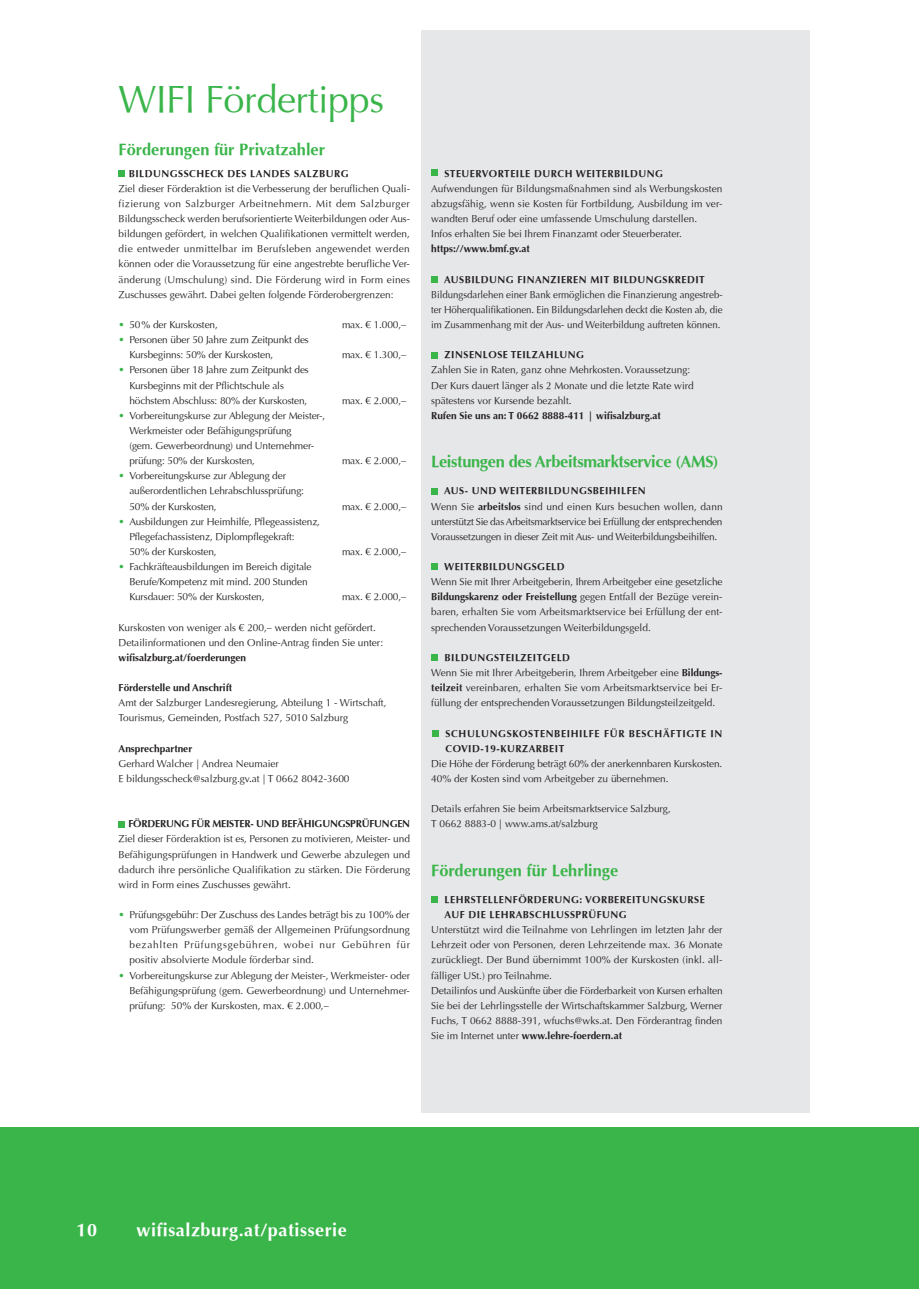
<style>
.page{position:relative;width:919px;height:1289px;background:#fff}
.page>*{position:absolute;margin:0;border:0;box-sizing:border-box;transform-origin:0 0}
.t1{font:37.8px "Optima";letter-spacing:-.01em;color:#3ab54a}
.t2{font:700 18px "Optima";letter-spacing:.03em;color:#fff}
.t3{font:700 16.35px "Optima";color:#3ab54a}
.t4{font:700 16.35px "Optima";letter-spacing:-.02em;color:#3ab54a}
.t5{font:10.05px/15.1px "Optima";color:#231f20}
.t6{font:10.05px/15.1px "Optima";color:#231f20;text-align:center;scale:.96 1}
.t7{font:10.05px/15.1px "Optima";letter-spacing:-.02em;color:#231f20}
.t8{font:700 10.05px "Optima";letter-spacing:.05em;color:#231f20}
.t9{font:700 10.05px "Optima";color:#231f20}
.s1{font-weight:700}
.s2{color:#3ab54a}
.s3{font-weight:400}
</style>
<div class="page">
<div style="left:0;top:1127px;width:918px;height:161px;background:#3ab54a"></div>
<div style="left:420px;top:30px;width:389px;height:1082px;background:#e6e7e9"></div>
<div style="left:119px;top:170px;width:6px;height:7px;background:#3ab54a"></div>
<svg style="left:119px;top:821px;width:6px;height:6px"></svg>
<svg style="left:431px;top:276px;width:6px;height:6px"></svg>
<svg style="left:431px;top:352px;width:6px;height:6px"></svg>
<svg style="left:431px;top:488px;width:6px;height:6px"></svg>
<div style="left:431px;top:563px;width:6px;height:7px;background:#3ab54a"></div>
<div style="left:431px;top:654px;width:6px;height:7px;background:#3ab54a"></div>
<div style="left:431px;top:896px;width:6px;height:7px;background:#3ab54a"></div>
<div style="left:432px;top:729px;width:6px;height:7px;background:#3ab54a"></div>
<div style="left:431px;top:169px;width:7px;height:6px;background:#3ab54a"></div>
<p class="t1" style="left:119px;top:77px;width:267px">WIFI Fördertipps</p>
<p class="t3" style="left:119px;top:140px;width:208px">Förderungen für Privatzahler</p>
<p class="t5" style="left:119px;top:166px;width:293px;text-indent:10px"><span class="s1">BILDUNGSSCHECK DES LANDES SALZBURG<br></span>Ziel dieser Förderaktion ist die Verbesserung der beruflichen Quali&shy;fizierung von Salzburger Arbeitnehmern. Mit dem Salzburger Bildungsscheck werden berufsorientierte Weiterbildungen oder Aus&shy;bildungen gefördert, in welchen Qualifikationen vermittelt werden, die entweder unmittelbar im Berufsleben angewendet werden können oder die Voraussetzung für eine angestrebte berufliche Ver&shy;änderung (Umschulung) sind. Die Förderung wird in Form eines Zuschusses gewährt. Dabei gelten folgende Förderobergrenzen:</p>
<p class="t5" style="left:119px;top:317px;width:101px"><span class="s2">•</span> 50% der Kurskosten,</p>
<p class="t5" style="left:342px;top:317px;width:66px">max. € 1.000,–</p>
<p class="t5" style="left:129px;top:332px;width:181px;text-indent:-11px"><span class="s2">•</span> Personen über 50 Jahre zum Zeitpunkt des<br>Kursbeginns: 50% der Kurskosten,</p>
<p class="t5" style="left:342px;top:347px;width:66px">max. € 1.300,–</p>
<p class="t5" style="left:129px;top:362px;width:181px;text-indent:-11px"><span class="s2">•</span> Personen über 18 Jahre zum Zeitpunkt des<br>Kursbeginns mit der Pflichtschule als höchstem Abschluss: 80% der Kurskosten,</p>
<p class="t5" style="left:129px;top:408px;width:197px;text-indent:-11px"><span class="s2">•</span> Vorbereitungskurse zur Ablegung der Meister-, Werkmeister oder Befähigungsprüfung<br>(gem. Gewerbeordnung) und Unternehmer&shy;prüfung: 50% der Kurskosten,</p>
<p class="t5" style="left:129px;top:468px;width:176px;text-indent:-11px"><span class="s2">•</span> Vorbereitungskurse zur Ablegung der außerordentlichen Lehrabschlussprüfung:<br>50% der Kurskosten,</p>
<p class="t5" style="left:129px;top:514px;width:192px;text-indent:-11px"><span class="s2">•</span> Ausbildungen zur Heimhilfe, Pflegeassistenz,<br>Pflegefachassistenz, Diplompflegekraft:<br>50% der Kurskosten,</p>
<p class="t5" style="left:342px;top:393px;width:66px">max. € 2.000,–</p>
<p class="t5" style="left:342px;top:453px;width:66px">max. € 2.000,–</p>
<p class="t5" style="left:342px;top:498px;width:66px">max. € 2.000,–</p>
<p class="t5" style="left:342px;top:544px;width:66px">max. € 2.000,–</p>
<p class="t5" style="left:129px;top:559px;width:184px;text-indent:-11px"><span class="s2">•</span> Fachkräfteausbildungen im Bereich digitale<br>Berufe/Kompetenz mit mind. 200 Stunden<br>Kursdauer: 50% der Kurskosten,</p>
<p class="t5" style="left:342px;top:589px;width:66px">max. € 2.000,–</p>
<p class="t5" style="left:119px;top:619px;width:266px">Kurskosten von weniger als € 200,– werden nicht gefördert.<br>Detailinformationen und den Online-Antrag finden Sie unter: <span class="s1">wifisalzburg.at/foerderungen</span></p>
<p class="t5" style="left:119px;top:680px;width:269px"><span class="s1">Förderstelle und Anschrift<br></span>Amt der Salzburger Landesregierung, Abteilung 1 - Wirtschaft,<br>Tourismus, Gemeinden, Postfach 527, 5010 Salzburg</p>
<p class="t5" style="left:119px;top:740px;width:232px"><span class="s1">Ansprechpartner<br></span>Gerhard Walcher | Andrea Neumaier<br>E bildungsscheck@salzburg.gv.at | T 0662 8042-3600</p>
<p class="t5" style="left:119px;top:816px;width:293px;text-align:justify;text-indent:10px"><span class="s1">FÖRDERUNG FÜR MEISTER- UND BEFÄHIGUNGSPRÜFUNGEN </span>Ziel dieser Förderaktion ist es, Personen zu motivieren, Meister- und Befähigungsprüfungen in Handwerk und Gewerbe abzulegen und dadurch ihre persönliche Qualifikation zu stärken. Die Förderung wird in Form eines Zuschusses gewährt.</p>
<p class="t5" style="left:129px;top:907px;width:282px;text-align:justify;text-indent:-11px"><span class="s2">•</span> Prüfungsgebühr: Der Zuschuss des Landes beträgt bis zu 100% der vom Prüfungswerber gemäß der Allgemeinen Prüfungsordnung bezahlten Prüfungsgebühren, wobei nur Gebühren für positiv absolvierte Module förderbar sind.</p>
<p class="t5" style="left:129px;top:967px;width:282px;text-align:justify;text-indent:-11px"><span class="s2">•</span> Vorbereitungskurse zur Ablegung der Meister-, Werkmeister- oder Befähigungsprüfung (gem. Gewerbeordnung) und Unternehmer&shy;prüfung: 50% der Kurskosten, max. € 2.000,–</p>
<p class="t5" style="left:431px;top:166px;width:293px;text-indent:13px"><span class="s1">STEUERVORTEILE DURCH WEITERBILDUNG </span>Aufwendungen für Bildungsmaßnahmen sind als Werbungskosten abzugsfähig, wenn sie Kosten für Fortbildung, Ausbildung im ver&shy;wandten Beruf oder eine umfassende Umschulung darstellen.<br>Infos erhalten Sie bei Ihrem Finanzamt oder Steuerberater. <span class="s1">https://www.bmf.gv.at</span></p>
<p class="t6" style="left:431px;top:272px;width:305px"><span class="s1">AUSBILDUNG FINANZIEREN MIT BILDUNGSKREDIT </span>Bildungsdarlehen einer Bank ermöglichen die Finanzierung angestreb&shy;ter Höherqualifikationen. Ein Bildungsdarlehen deckt die Kosten ab, die im Zusammenhang mit der Aus- und Weiterbildung auftreten können.</p>
<p class="t5" style="left:431px;top:347px;width:264px;text-indent:13px"><span class="s1">ZINSENLOSE TEILZAHLUNG<br></span>Zahlen Sie in Raten, ganz ohne Mehrkosten. Voraussetzung:<br>Der Kurs dauert länger als 2 Monate und die letzte Rate wird spätestens vor Kursende bezahlt.<br><span class="s1">Rufen Sie uns an: T 0662 8888-411 | wifisalzburg.at</span></p>
<p class="t4" style="left:431px;top:452px;width:289px">Leistungen des Arbeitsmarktservice (AMS)</p>
<p class="t7" style="left:431px;top:483px;width:293px;text-indent:13px"><span class="s1">AUS- UND WEITERBILDUNGSBEIHILFEN<br></span>Wenn Sie <span class="s1">arbeitslos</span> sind und einen Kurs besuchen wollen, dann unterstützt Sie das Arbeitsmarktservice bei Erfüllung der entsprechenden Voraussetzungen in dieser Zeit mit Aus- und Weiterbildungsbeihilfen.</p>
<p class="t5" style="left:431px;top:559px;width:293px;text-indent:13px"><span class="s1">WEITERBILDUNGSGELD<br></span>Wenn Sie mit Ihrer Arbeitgeberin, Ihrem Arbeitgeber eine gesetzliche <span class="s1">Bildungskarenz oder Freistellung</span> gegen Entfall der Bezüge verein&shy;baren, erhalten Sie vom Arbeitsmarktservice bei Erfüllung der ent&shy;sprechenden Voraussetzungen Weiterbildungsgeld.</p>
<p class="t5" style="left:431px;top:650px;width:293px;text-indent:13px"><span class="s1">BILDUNGSTEILZEITGELD<br></span>Wenn Sie mit Ihrer Arbeitgeberin, Ihrem Arbeitgeber eine <span class="s1">Bildungs&shy;teilzeit</span> vereinbaren, erhalten Sie vom Arbeitsmarktservice bei Er&shy;füllung der entsprechenden Voraussetzungen Bildungsteilzeitgeld.</p>
<p class="t8" style="left:445px;top:727px;width:278px">SCHULUNGSKOSTENBEIHILFE FÜR BESCHÄFTIGTE IN</p>
<p class="t8" style="left:445px;top:742px;width:120px">COVID-19-KURZARBEIT</p>
<p class="t5" style="left:431px;top:756px;width:292px">Die Höhe der Förderung beträgt 60% der anerkennbaren Kurskosten.</p>
<p class="t5" style="left:431px;top:771px;width:239px">40% der Kosten sind vom Arbeitgeber zu übernehmen.</p>
<p class="t5" style="left:431px;top:801px;width:241px">Details erfahren Sie beim Arbeitsmarktservice Salzburg,<br>T 0662 8883-0 | www.ams.at/salzburg</p>
<p class="t3" style="left:431px;top:860px;width:188px">Förderungen für Lehrlinge</p>
<p class="t8" style="left:444px;top:893px;width:262px">LEHRSTELLENFÖRDERUNG: VORBEREITUNGSKURSE</p>
<p class="t8" style="left:444px;top:908px;width:184px">AUF DIE LEHRABSCHLUSSPRÜFUNG</p>
<p class="t5" style="left:431px;top:922px;width:293px">Unterstützt wird die Teilnahme von Lehrlingen im letzten Jahr der</p>
<p class="t5" style="left:431px;top:937px;width:293px">Lehrzeit oder von Personen, deren Lehrzeitende max. 36 Monate</p>
<p class="t5" style="left:431px;top:952px;width:293px">zurückliegt. Der Bund übernimmt 100% der Kurskosten (inkl. all-</p>
<p class="t5" style="left:431px;top:967px;width:122px">fälliger USt.) pro Teilnahme.</p>
<p class="t5" style="left:431px;top:982px;width:293px">Detailinfos und Auskünfte über die Förderbarkeit von Kursen erhalten</p>
<p class="t5" style="left:431px;top:998px;width:293px">Sie bei der Lehrlingsstelle der Wirtschaftskammer Salzburg, Werner</p>
<p class="t5" style="left:431px;top:1013px;width:293px">Fuchs, T 0662 8888-391, wfuchs@wks.at. Den Förderantrag finden</p>
<p class="t9" style="left:431px;top:1029px;width:192px"><span class="s3">Sie im Internet unter</span> www.lehre-foerdern.at</p>
<h2 class="t2" style="left:77px;top:1219px;width:22px">10</h2>
<h2 class="t2" style="left:136px;top:1219px;width:212px">wifisalzburg.at/patisserie</h2>
</div>
